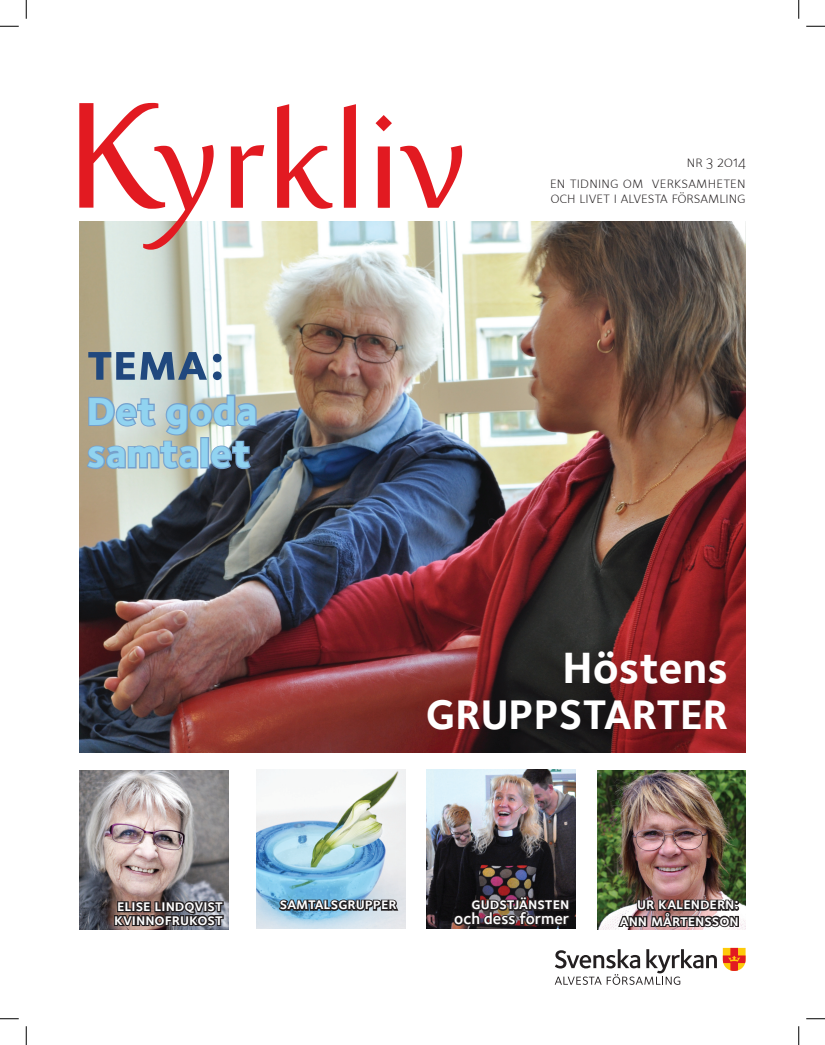
<style>
.page{position:relative;width:825px;height:1045px;background:#fff}
.page>*{position:absolute;margin:0;border:0;box-sizing:border-box;transform-origin:0 0}
.t1{font:183.38px "Sakkal Majalla";color:#e21a21}
.t2{font:52.5px "Foundry Sterling Bold Expert";color:#20487e}
.t3{font:45px "Foundry Sterling Bold OSF";color:#fff}
.t4{font:42.5px "Foundry Sterling Bold OSF";color:#fff}
.t5{font:40px/42.5px "Foundry Sterling Extra Bold OSF";color:#91d3f0}
.t6{font:16.25px/16.2px "Foundry Sterling Demi Expert";color:#fff;text-align:right}
.t7{font:16.25px "Foundry Sterling Light Expert";color:#231f20}
.t8{font:16.25px "Foundry Sterling Demi OSF";color:#fff}
.s1{font-size:209px}
</style>
<div class="page">
<img style="left:79px;top:221px;width:667px;height:532px">
<img style="left:256px;top:769px;width:149px;height:160px">
<svg style="left:555px;top:949px;width:162px;height:36px"></svg>
<svg style="left:723px;top:948px;width:23px;height:23px"></svg>
<img style="left:426px;top:769px;width:149px;height:160px">
<svg style="left:452px;top:881px;width:120px;height:46px;background:#2e2426"></svg>
<img style="left:597px;top:770px;width:149px;height:159px">
<img style="left:79px;top:770px;width:149px;height:159px">
<img style="left:616px;top:895px;width:125px;height:35px">
<svg style="left:113px;top:897px;width:112px;height:33px;background:#504849"></svg>
<svg style="left:277px;top:892px;width:123px;height:22px;background:#617e90"></svg>
<svg style="left:85px;top:393px;width:173px;height:78px;background:#a2b0b4"></svg>
<svg style="left:0;top:25px;width:19px;height:2px"></svg>
<svg style="left:806px;top:25px;width:19px;height:2px"></svg>
<svg style="left:0;top:1018px;width:19px;height:1px"></svg>
<svg style="left:806px;top:1018px;width:19px;height:1px"></svg>
<svg style="left:25px;top:0;width:2px;height:19px"></svg>
<svg style="left:25px;top:1026px;width:2px;height:19px"></svg>
<svg style="left:798px;top:0;width:1px;height:19px"></svg>
<svg style="left:798px;top:1026px;width:1px;height:19px"></svg>
<h1 class="t1" style="left:66px;top:61px;width:402px"><span class="s1">K</span>yrkliv</h1>
<h2 class="t2" style="left:87px;top:331px;width:139px">tema:</h2>
<h3 class="t5" style="left:87px;top:389px;width:172px">Det goda samtalet</h3>
<p class="t7" style="left:687px;top:152px;width:60px">nr 3 2014</p>
<p class="t7" style="left:550px;top:173px;width:197px">en tidning om verksamheten</p>
<p class="t7" style="left:550px;top:188px;width:197px">och livet i alvesta församling</p>
<h3 class="t3" style="left:563px;top:640px;width:167px">Höstens</h3>
<h3 class="t4" style="left:426px;top:689px;width:304px">GRUPPSTARTER</h3>
<p class="t6" style="left:114px;top:898px;width:110px;line-height:13.8px;text-align:left">elise lindqvist kvinnofrukost</p>
<p class="t6" style="left:280px;top:895px;width:118px">samtalsgrupper</p>
<p class="t6" style="left:472px;top:895px;width:99px">gudstjänsten</p>
<p class="t8" style="left:454px;top:909px;width:117px">och dess former</p>
<p class="t6" style="left:620px;top:895px;width:121px">ur kalendern: ann mårtensson</p>
</div>
